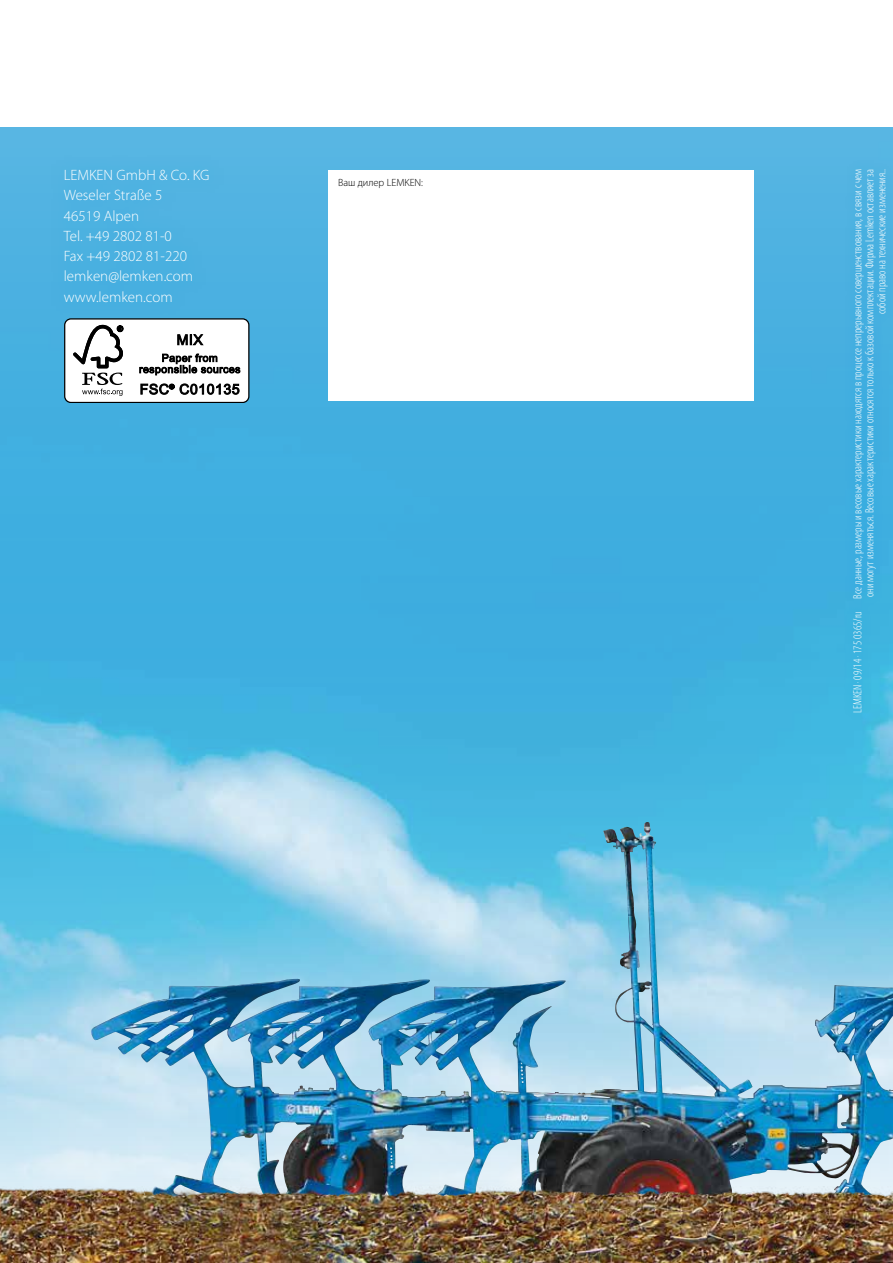
<style>
.page{position:relative;width:893px;height:1263px;background:#fff}
.page>*{position:absolute;margin:0;border:0;box-sizing:border-box;transform-origin:0 0}
.t1{font:300 15px/20.2px "Myriad Pro";color:#fff}
.t2{font:300 condensed 12px/12px "Myriad Pro";color:#fff;text-align:right}
.t3{font:300 10.5px "Myriad Pro";color:#000}
</style>
<div class="page">
<img style="left:0;top:128px;width:893px;height:1043px">
<div style="left:50px;top:155px;width:174px;height:162px;background:#4cb1e1"></div>
<div style="left:842px;top:158px;width:51px;height:566px;background:#009ee0;opacity:.5"></div>
<div style="left:329px;top:170px;width:425px;height:231px;background:#fff"></div>
<div style="left:65px;top:319px;width:184px;height:83px;background:#fff;border-radius:6px"></div>
<div style="left:64px;top:318px;width:185px;height:85px;border:1px solid #000;border-radius:6px"></div>
<svg style="left:73px;top:325px;width:50px;height:71px"></svg>
<svg style="left:177px;top:334px;width:26px;height:12px"></svg>
<svg style="left:139px;top:353px;width:101px;height:22px"></svg>
<svg style="left:140px;top:383px;width:100px;height:12px"></svg>
<img style="left:469px;top:822px;width:178px;height:272px">
<img style="left:0;top:1171px;width:893px;height:92px">
<p class="t1" style="left:64px;top:165px;width:147px">LEMKEN GmbH &amp; Co. KG<br>Weseler Straße 5<br>46519 Alpen<br>Tel. +49 2802 81-0<br>Fax +49 2802 81-220 lemken@lemken.com www.lemken.com</p>
<p class="t2" style="left:851px;top:713px;width:546px;rotate:-90deg">LEMKEN . 09/14 . 175 0365/ru Все данные, размеры и весовые характеристики находятся в процессе непрерывного совершенствования, в связи с чем они могут изменяться. Весовые характеристики относятся только к базовой комплектации. Фирма Lemken оставляет за<br>собой право на технические изменения..</p>
<p class="t3" style="left:338px;top:177px;width:87px">Ваш дилер LEMKEN:</p>
</div>
